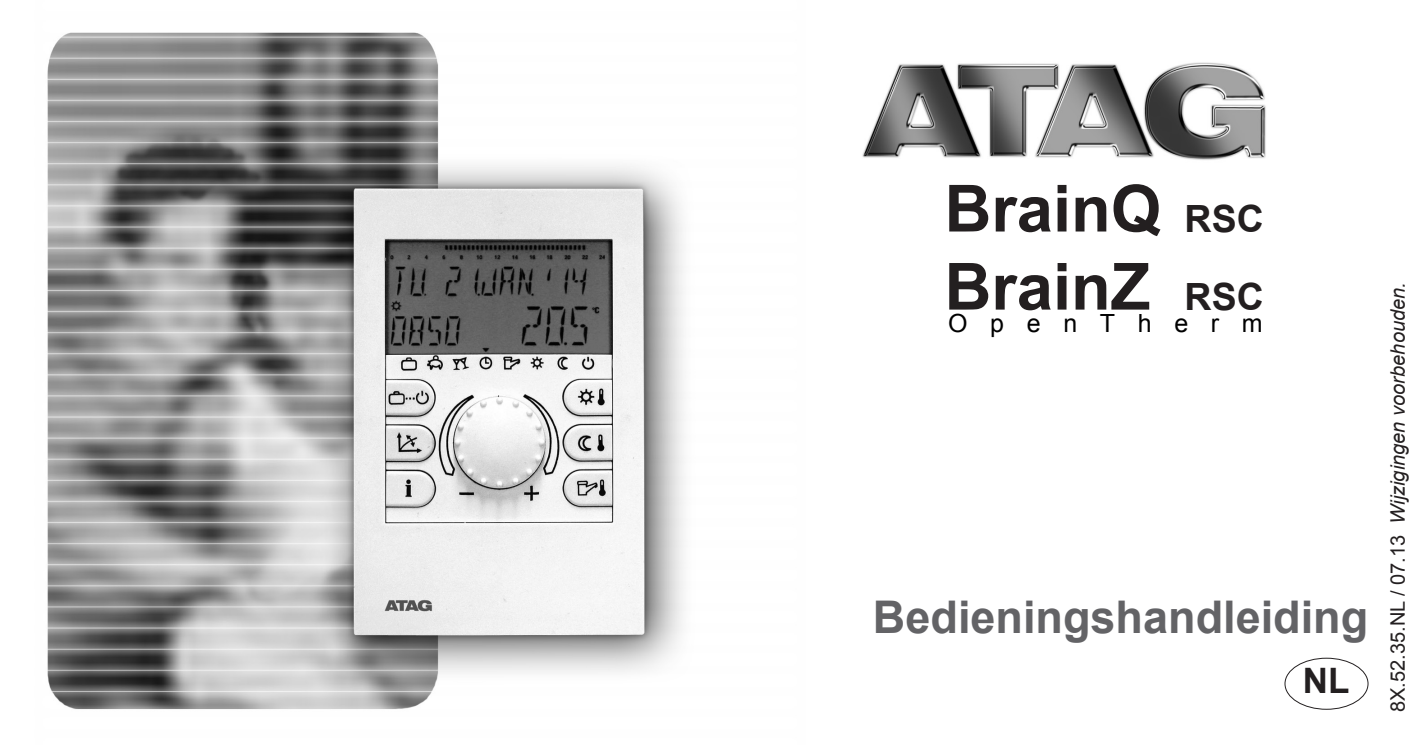
<style>
.page{position:relative;width:1418px;height:745px;background:#fff}
.page>*{position:absolute;margin:0;border:0;box-sizing:border-box;transform-origin:0 0}
.t1{font:700 65px "Arial";color:#231f20}
.Gewone_tekst{font:700 45px "Arial";color:#636366}
.Gewone_tekst-2{font:700 35px "Arial";color:#231f20}
.t2{font:25px "Arial";letter-spacing:.905em;color:#000}
.Gewone_tekst-3{font:italic 20px "Arial";color:#231f20}
.s1{font-size:37.5px}
.s2{font-style:normal}
</style>
<div class="page">
<img style="left:47px;top:32px;width:1322px;height:678px">
<div style="left:1284px;top:657px;width:84px;height:52px;border:1px solid #231f20;border-radius:50%"></div>
<p class="t1" style="left:944px;top:166px;width:321px">BrainQ <span class="s1">RSC</span></p>
<p class="t1" style="left:944px;top:244px;width:321px">BrainZ <span class="s1">RSC</span></p>
<p class="t2" style="left:948px;top:306px;width:316px">OpenTherm</p>
<p class="Gewone_tekst" style="left:873px;top:587px;width:497px">Bedieningshandleiding</p>
<p class="Gewone_tekst-2" style="left:1302px;top:657px;width:48px">NL</p>
<p class="Gewone_tekst-3" style="left:1384px;top:711px;width:431px;rotate:-90deg"><span class="s2">8X.52.35.NL / 07.13</span> Wijzigingen voorbehouden.</p>
</div>
